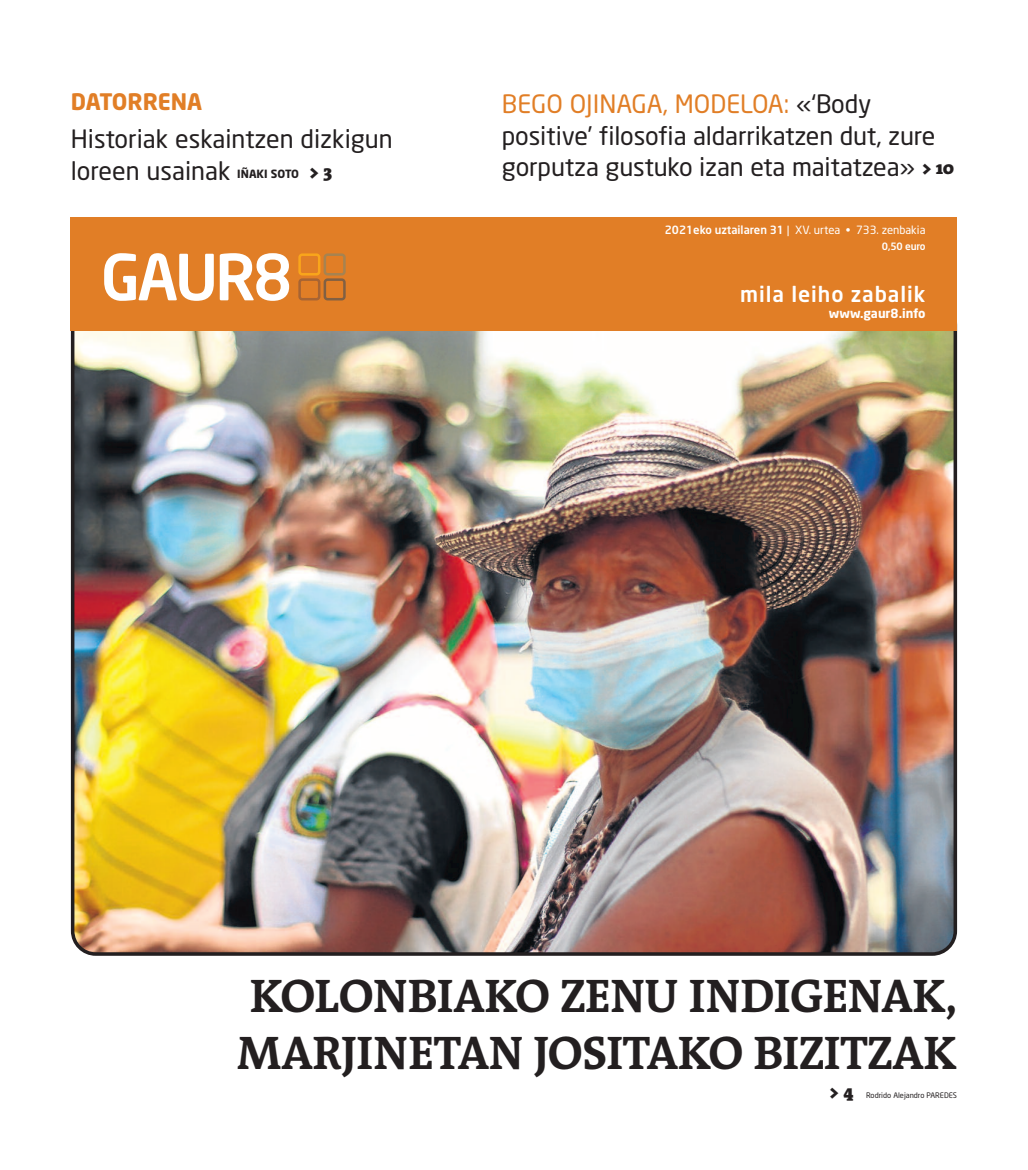
<style>
.page{position:relative;width:1028px;height:1170px;background:#fff}
.page>*{position:absolute;margin:0;border:0;box-sizing:border-box;transform-origin:0 0}
.t1{font:700 47.5px/56.8px "The Antiqua B7";letter-spacing:-.015em;color:#231f20}
.t2{font:25px/31.2px "Neo Sans";letter-spacing:-.005em;color:#231f20}
.t3{font:700 22.5px "Neo Sans";letter-spacing:-.01em;color:#e17e26}
.t4{font:500 21.25px "Neo Sans";letter-spacing:.045em;color:#fff}
.t5{font:900 17.5px "The Antiqua B9";color:#231f20}
.t6{font:700 12.5px "Neo Sans";color:#fff}
.t7{font:11.25px "Neo Sans";color:#fff}
.t8{font:700 11.25px "Neo Sans";color:#231f20}
.t9{font:500 10px "Neo Sans";letter-spacing:-.02em;color:#fff}
.t10{font:7.5px "Neo Sans";color:#231f20}
.s1{font-family:"The Antiqua B9";font-weight:900;font-size:17.5px}
.s2{color:#e17e26}
.s3{font-weight:500}
</style>
<div class="page">
<img style="left:71px;top:330px;width:886px;height:625px">
<div style="left:71px;top:217px;width:886px;height:113px;background:#e17e26"></div>
<svg style="left:104px;top:253px;width:110px;height:48px"></svg>
<svg style="left:220px;top:253px;width:69px;height:48px"></svg>
<div style="left:123px;top:276px;width:13px;height:6px;background:#fff"></div>
<div style="left:298px;top:278px;width:22px;height:22px;border:3px solid #a76433;border-radius:3px"></div>
<div style="left:298px;top:253px;width:22px;height:22px;border:3px solid #f9a51b;border-radius:3px"></div>
<div style="left:323px;top:278px;width:23px;height:22px;border:3px solid #816043;border-radius:3px"></div>
<div style="left:323px;top:253px;width:23px;height:22px;border:3px solid #a68351;border-radius:3px"></div>
<p class="t3" style="left:71px;top:92px;width:133px">DATORRENA</p>
<p class="t2" style="left:71px;top:126px;width:323px">Historiak eskaintzen dizkigun loreen usainak</p>
<p class="t8" style="left:237px;top:169px;width:96px">IÑAKI SOTO <span class="s1">&gt; 3</span></p>
<p class="t2" style="left:502px;top:91px;width:454px"><span class="s2">BEGO OJINAGA, MODELOA:</span> «‘Body positive’ filosofia aldarrikatzen dut, zure gorputza gustuko izan eta maitatzea» <span class="s1">&gt; 10</span></p>
<p class="t7" style="left:665px;top:226px;width:262px"><span class="s3">2021eko uztailaren 31</span> | XV. urtea • 733. zenbakia</p>
<p class="t9" style="left:882px;top:242px;width:45px">0,50 euro</p>
<p class="t4" style="left:740px;top:285px;width:187px">mila leiho zabalik</p>
<p class="t6" style="left:829px;top:308px;width:98px">www.gaur8.info</p>
<h1 class="t1" style="left:237px;top:973px;width:721px">KOLONBIAKO ZENU INDIGENAK,<br>MARJINETAN JOSITAKO BIZITZAK</h1>
<p class="t5" style="left:829px;top:1085px;width:26px">&gt;4</p>
<p class="t10" style="left:866px;top:1091px;width:92px">Rodrido Alejandro PAREDES</p>
</div>
